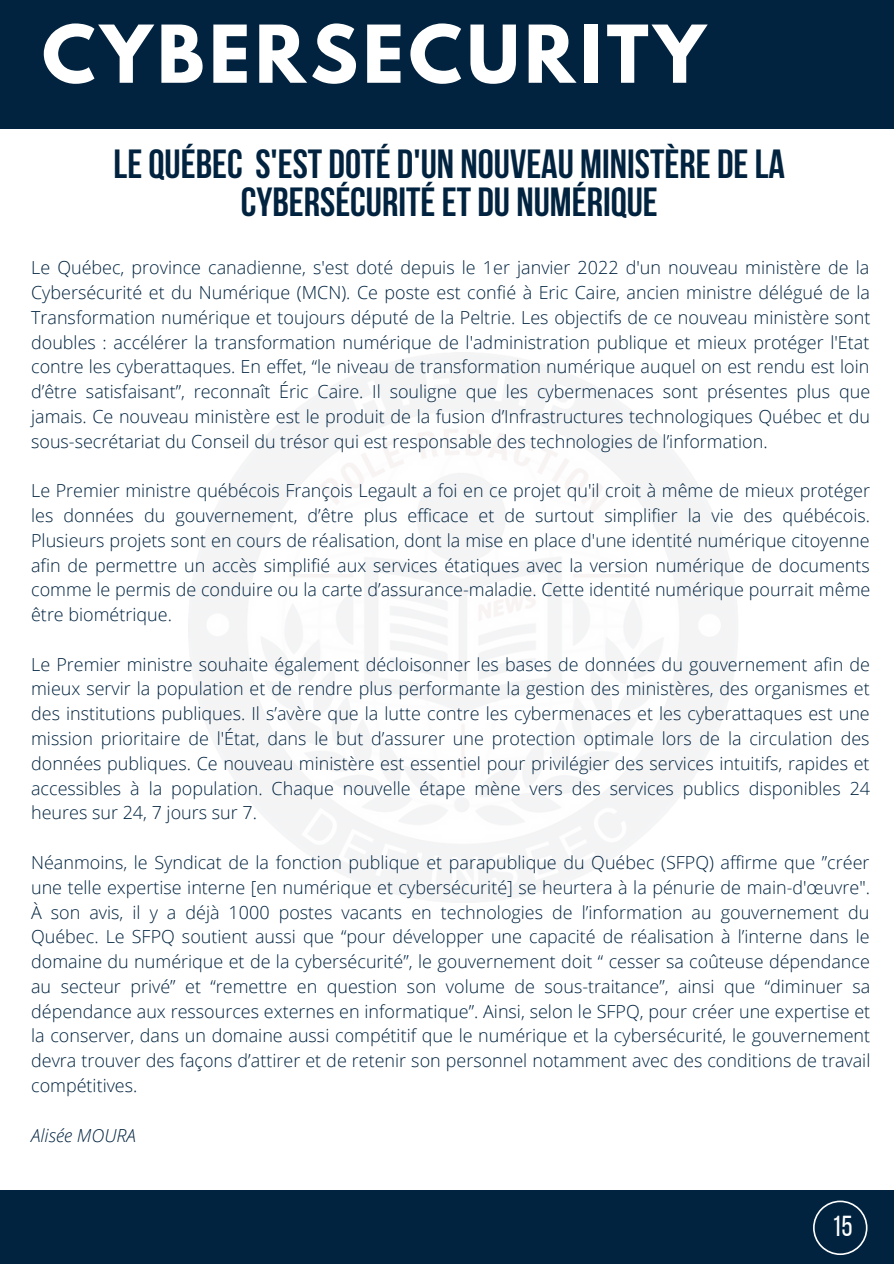
<style>
.page{position:relative;width:894px;height:1264px;background:#fff}
.page>*{position:absolute;margin:0;border:0;box-sizing:border-box;transform-origin:0 0}
.t1{font:700 70.5px "League Spartan";letter-spacing:.07em;color:#fff}
.t2{font:700 40.5px/38.2px "Bebas Neue";color:#01233f;text-align:center}
.t3{font:28.8px "Bebas Neue";color:#fff}
.t4{font:300 18px/24.8px "Open Sans";color:#01233f;text-align:justify}
.t5{font:italic 300 18px "Open Sans";color:#01233f}
</style>
<div class="page">
<div style="left:0;top:1189px;width:893px;height:74px;background:#01233f"></div>
<div style="left:0;top:0;width:893px;height:128px;background:#01233f"></div>
<svg style="left:813px;top:1200px;width:54px;height:54px"></svg>
<p class="t1" style="left:42px;top:19px;width:664px">CYBERSECURITY</p>
<p class="t2" style="left:114px;top:148px;width:672px">LEQUÉBEC S'EST DOTÉ D'UN NOUVEAU MINISTÈRE DELA<br>CYBERSÉCURITÉ ET DU NUMÉRIQUE</p>
<p class="t4" style="left:31px;top:255px;width:840px">Le Québec, province canadienne, s'est doté depuis le 1er janvier 2022 d'un nouveau ministère de la Cybersécurité et du Numérique (MCN). Ce poste est confié à Eric Caire, ancien ministre délégué de la Transformation numérique et toujours député de la Peltrie. Les objectifs de ce nouveau ministère sont doubles : accélérer la transformation numérique de l'administration publique et mieux protéger l'Etat contre les cyberattaques. En effet, “le niveau de transformation numérique auquel on est rendu est loin d’être satisfaisant”, reconnaît Éric Caire. Il souligne que les cybermenaces sont présentes plus que jamais. Ce nouveau ministère est le produit de la fusion d’Infrastructures technologiques Québec et du sous-secrétariat du Conseil du trésor qui est responsable des technologies de l’information.</p>
<p class="t4" style="left:31px;top:478px;width:840px">Le Premier ministre québécois François Legault a foi en ce projet qu'il croit à même de mieux protéger les données du gouvernement, d’être plus efficace et de surtout simplifier la vie des québécois.<br>Plusieurs projets sont en cours de réalisation, dont la mise en place d'une identité numérique citoyenne afin de permettre un accès simplifié aux services étatiques avec la version numérique de documents comme le permis de conduire ou la carte d’assurance-maladie. Cette identité numérique pourrait même être biométrique.</p>
<p class="t4" style="left:31px;top:651px;width:840px">Le Premier ministre souhaite également décloisonner les bases de données du gouvernement afin de mieux servir la population et de rendre plus performante la gestion des ministères, des organismes et des institutions publiques. Il s’avère que la lutte contre les cybermenaces et les cyberattaques est une mission prioritaire de l'État, dans le but d’assurer une protection optimale lors de la circulation des données publiques. Ce nouveau ministère est essentiel pour privilégier des services intuitifs, rapides et accessibles à la population. Chaque nouvelle étape mène vers des services publics disponibles 24 heures sur 24, 7 jours sur 7.</p>
<p class="t4" style="left:31px;top:849px;width:840px">Néanmoins, le Syndicat de la fonction publique et parapublique du Québec (SFPQ) affirme que ”créer une telle expertise interne [en numérique et cybersécurité] se heurtera à la pénurie de main-d'œuvre".<br>À son avis, il y a déjà 1000 postes vacants en technologies de l’information au gouvernement du Québec. Le SFPQ soutient aussi que “pour développer une capacité de réalisation à l’interne dans le domaine du numérique et de la cybersécurité”, le gouvernement doit “ cesser sa coûteuse dépendance au secteur privé” et “remettre en question son volume de sous-traitance”, ainsi que “diminuer sa dépendance aux ressources externes en informatique”. Ainsi, selon le SFPQ, pour créer une expertise et la conserver, dans un domaine aussi compétitif que le numérique et la cybersécurité, le gouvernement devra trouver des façons d’attirer et de retenir son personnel notamment avec des conditions de travail compétitives.</p>
<p class="t5" style="left:31px;top:1122px;width:106px">Alisée MOURA</p>
<p class="t3" style="left:831px;top:1214px;width:22px">15</p>
</div>
